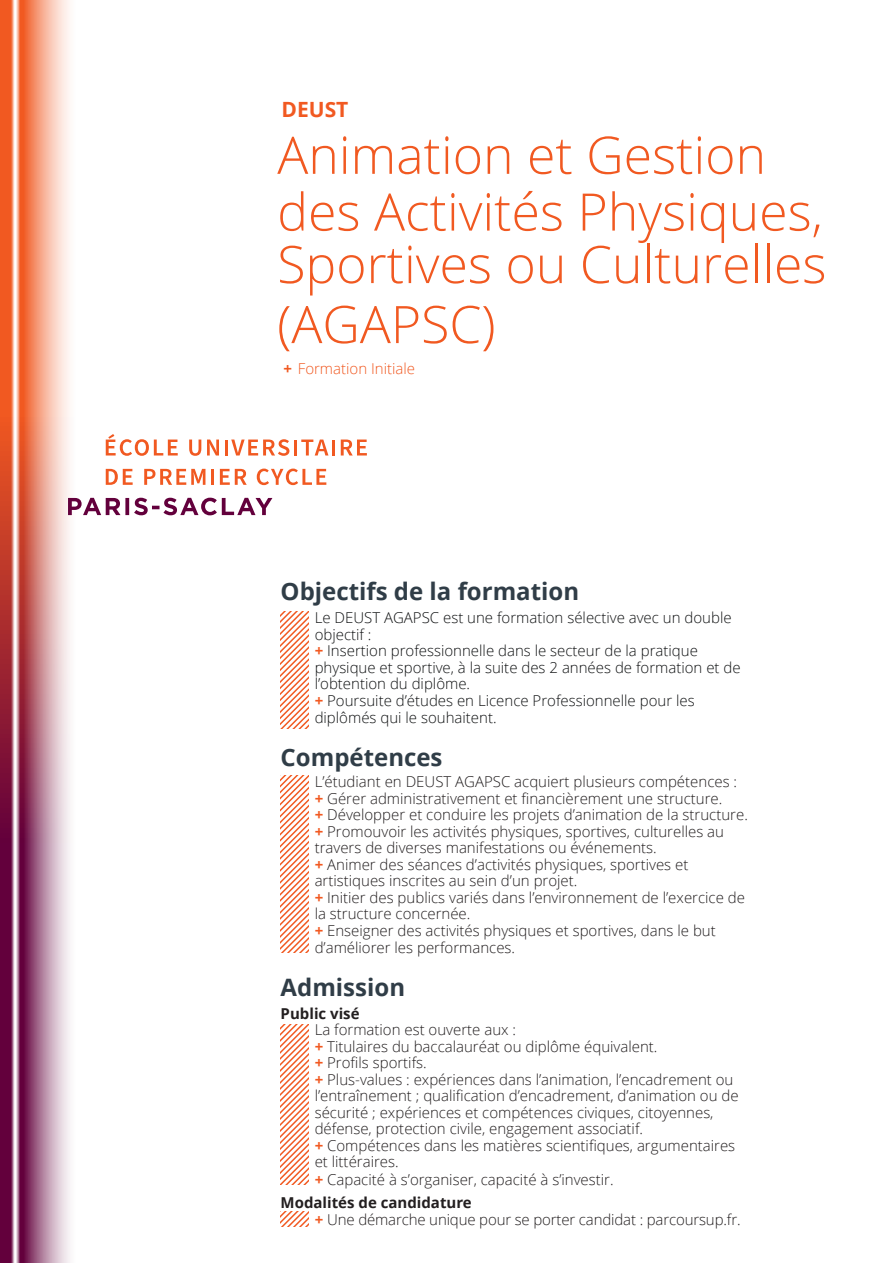
<style>
.page{position:relative;width:893px;height:1263px;background:#fff}
.page>*{position:absolute;margin:0;border:0;box-sizing:border-box;transform-origin:0 0}
.matiere{font:300 51.75px/52.5px "Open Sans";color:#f15921}
.inter{font:700 24px "Open Sans";color:#303d47}
.diplome{font:700 21px "Open Sans";color:#f15921}
.inter-2{font:300 15px/16.5px "Open Sans";color:#231f20}
.inter-3{font:300 15px/17.2px "Open Sans";color:#111314}
.inter2{font:700 15px "Open Sans";color:#231f20}
.inter2-2{font:300 15px "Open Sans";color:#231f20}
.type_form{font:300 15px "Open Sans";color:#f15921}
.s1{font-weight:700}
.s2{font-weight:700;color:#f15921}
</style>
<div class="page">
<svg style="left:0;top:0;width:75px;height:1263px;background:#d29192"></svg>
<svg style="left:68px;top:498px;width:204px;height:17px"></svg>
<svg style="left:106px;top:434px;width:72px;height:22px"></svg>
<svg style="left:189px;top:439px;width:12px;height:17px"></svg>
<svg style="left:207px;top:439px;width:12px;height:16px"></svg>
<hr style="left:225px;top:439px;width:3px;height:16px;background:#f15921">
<svg style="left:231px;top:439px;width:58px;height:17px"></svg>
<hr style="left:294px;top:439px;width:3px;height:16px;background:#f15921">
<svg style="left:301px;top:439px;width:27px;height:16px"></svg>
<hr style="left:332px;top:439px;width:3px;height:16px;background:#f15921">
<svg style="left:341px;top:439px;width:26px;height:16px"></svg>
<svg style="left:106px;top:469px;width:27px;height:16px"></svg>
<svg style="left:144px;top:469px;width:61px;height:16px"></svg>
<hr style="left:211px;top:469px;width:3px;height:16px;background:#f15921">
<svg style="left:220px;top:469px;width:27px;height:16px"></svg>
<svg style="left:257px;top:469px;width:69px;height:16px"></svg>
<svg style="left:281px;top:1212px;width:27px;height:14px"></svg>
<svg style="left:281px;top:611px;width:27px;height:117px"></svg>
<svg style="left:281px;top:775px;width:27px;height:177px"></svg>
<svg style="left:281px;top:1024px;width:27px;height:160px"></svg>
<p class="diplome" style="left:281px;top:95px;width:68px">DEUST</p>
<p class="matiere" style="left:277px;top:127px;width:490px">Animation et Gestion</p>
<p class="matiere" style="left:277px;top:184px;width:551px">des Activités Physiques,<br>Sportives ou Culturelles</p>
<p class="matiere" style="left:277px;top:297px;width:220px">(AGAPSC)</p>
<p class="type_form" style="left:284px;top:358px;width:133px"><span class="s1">+</span> Formation Initiale</p>
<p class="inter" style="left:281px;top:574px;width:300px">Objectifs de la formation</p>
<p class="inter-3" style="left:315px;top:608px;width:418px">Le DEUST AGAPSC est une formation sélective avec un double objectif :</p>
<p class="inter-3" style="left:315px;top:642px;width:427px;line-height:16.5px"><span class="s2">+</span> Insertion professionnelle dans le secteur de la pratique physique et sportive, à la suite des 2 années de formation et de l’obtention du diplôme.</p>
<p class="inter-3" style="left:315px;top:691px;width:382px"><span class="s2">+</span> Poursuite d’études en Licence Professionnelle pour les diplômés qui le souhaitent.</p>
<p class="inter" style="left:281px;top:740px;width:163px">Compétences</p>
<p class="inter-2" style="left:315px;top:773px;width:424px">L’étudiant en DEUST AGAPSC acquiert plusieurs compétences :</p>
<p class="inter-2" style="left:315px;top:790px;width:409px"><span class="s2">+</span> Gérer administrativement et financièrement une structure.</p>
<p class="inter-2" style="left:315px;top:806px;width:435px"><span class="s2">+</span> Développer et conduire les projets d’animation de la structure.</p>
<p class="inter-2" style="left:315px;top:823px;width:411px"><span class="s2">+</span> Promouvoir les activités physiques, sportives, culturelles au travers de diverses manifestations ou événements.</p>
<p class="inter-2" style="left:315px;top:856px;width:375px"><span class="s2">+</span> Animer des séances d’activités physiques, sportives et artistiques inscrites au sein d’un projet.</p>
<p class="inter-2" style="left:315px;top:889px;width:432px"><span class="s2">+</span> Initier des publics variés dans l’environnement de l’exercice de la structure concernée.</p>
<p class="inter-2" style="left:315px;top:921px;width:403px;line-height:17.2px"><span class="s2">+</span> Enseigner des activités physiques et sportives, dans le but d’améliorer les performances.</p>
<p class="inter" style="left:281px;top:970px;width:126px">Admission</p>
<p class="inter2" style="left:281px;top:1003px;width:80px">Public visé</p>
<p class="inter2-2" style="left:315px;top:1019px;width:203px">La formation est ouverte aux :</p>
<p class="inter-2" style="left:315px;top:1038px;width:344px"><span class="s2">+</span> Titulaires du baccalauréat ou diplôme équivalent.</p>
<p class="inter-2" style="left:315px;top:1054px;width:114px"><span class="s2">+</span> Profils sportifs.</p>
<p class="inter-2" style="left:315px;top:1071px;width:425px"><span class="s2">+</span> Plus-values : expériences dans l’animation, l’encadrement ou l’entraînement ; qualification d’encadrement, d’animation ou de sécurité ; expériences et compétences civiques, citoyennes, défense, protection civile, engagement associatif.</p>
<p class="inter-2" style="left:315px;top:1137px;width:422px"><span class="s2">+</span> Compétences dans les matières scientifiques, argumentaires et littéraires.</p>
<p class="inter-2" style="left:315px;top:1170px;width:300px"><span class="s2">+</span> Capacité à s’organiser, capacité à s’investir.</p>
<p class="inter2" style="left:281px;top:1192px;width:193px">Modalités de candidature</p>
<p class="inter-2" style="left:315px;top:1211px;width:428px"><span class="s2">+</span> Une démarche unique pour se porter candidat : parcoursup.fr.</p>
</div>
